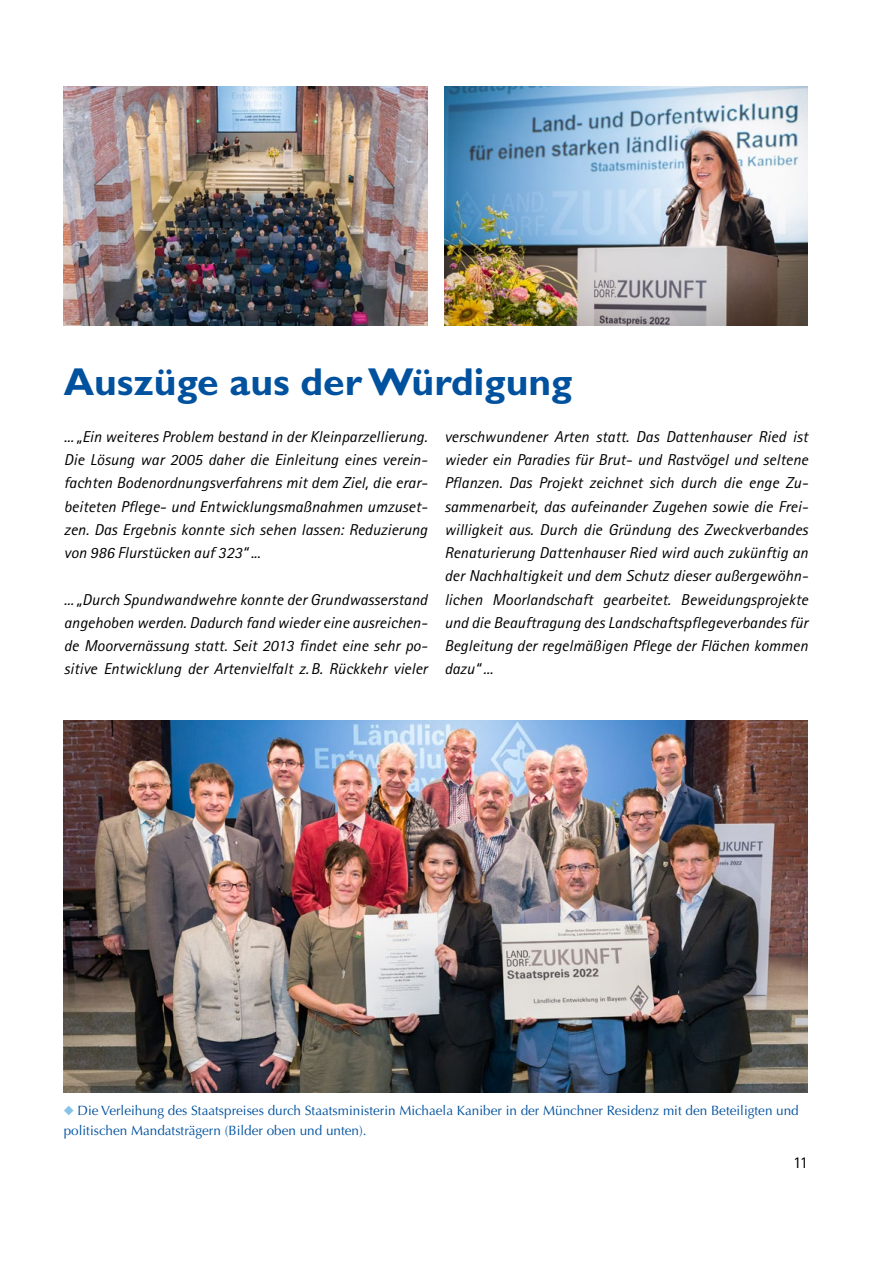
<style>
.page{position:relative;width:893px;height:1263px;background:#fff}
.page>*{position:absolute;margin:0;border:0;box-sizing:border-box;transform-origin:0 0}
.H1_Head_Gill_Links_2{font:700 39px "Gill Sans Std";color:#00519e}
.t1{font:16.5px "Rotis Sans Serif Pro";color:#000}
.p_Text_Rotis_Block_1{font:italic 15.75px/23.2px "Rotis Sans Serif Pro";color:#000;text-align:justify}
.t2{font:13.5px/19.5px "Optima LT Std";color:#00519e}
</style>
<div class="page">
<img style="left:64px;top:721px;width:744px;height:372px">
<img style="left:64px;top:87px;width:363px;height:239px">
<img style="left:444px;top:87px;width:364px;height:239px">
<p class="H1_Head_Gill_Links_2" style="left:64px;top:359px;width:510px">Auszüge aus der Würdigung</p>
<p class="p_Text_Rotis_Block_1" style="left:64px;top:425px;width:365px">... „Ein weiteres Problem bestand in der Kleinparzellierung.<br>Die Lösung war 2005 daher die Einleitung eines verein&shy;fachten Bodenordnungsverfahrens mit dem Ziel, die erar&shy;beiteten Pflege- und Entwicklungsmaßnahmen umzuset&shy;zen. Das Ergebnis konnte sich sehen lassen: Reduzierung von 986 Flurstücken auf 323“ ...</p>
<p class="p_Text_Rotis_Block_1" style="left:64px;top:588px;width:365px">... „Durch Spundwandwehre konnte der Grundwasserstand angehoben werden. Dadurch fand wieder eine ausreichen&shy;de Moorvernässung statt. Seit 2013 findet eine sehr po&shy;sitive Entwicklung der Artenvielfalt z.B. Rückkehr vieler</p>
<p class="p_Text_Rotis_Block_1" style="left:444px;top:425px;width:365px">verschwundener Arten statt. Das Dattenhauser Ried ist wieder ein Paradies für Brut- und Rastvögel und seltene Pflanzen. Das Projekt zeichnet sich durch die enge Zu&shy;sammenarbeit, das aufeinander Zugehen sowie die Frei&shy;willigkeit aus. Durch die Gründung des Zweckverbandes Renaturierung Dattenhauser Ried wird auch zukünftig an der Nachhaltigkeit und dem Schutz dieser außergewöhn&shy;lichen Moorlandschaft gearbeitet. Beweidungsprojekte und die Beauftragung des Landschaftspflegeverbandes für Begleitung der regelmäßigen Pflege der Flächen kommen dazu“ ...</p>
<p class="t2" style="left:64px;top:1101px;width:736px;text-indent:14px">Die Verleihung des Staatspreises durch Staatsministerin Michaela Kaniber in der Münchner Residenz mit den Beteiligten und politischen Mandatsträgern (Bilder oben und unten).</p>
<p class="t1" style="left:793px;top:1153px;width:16px">11</p>
</div>
